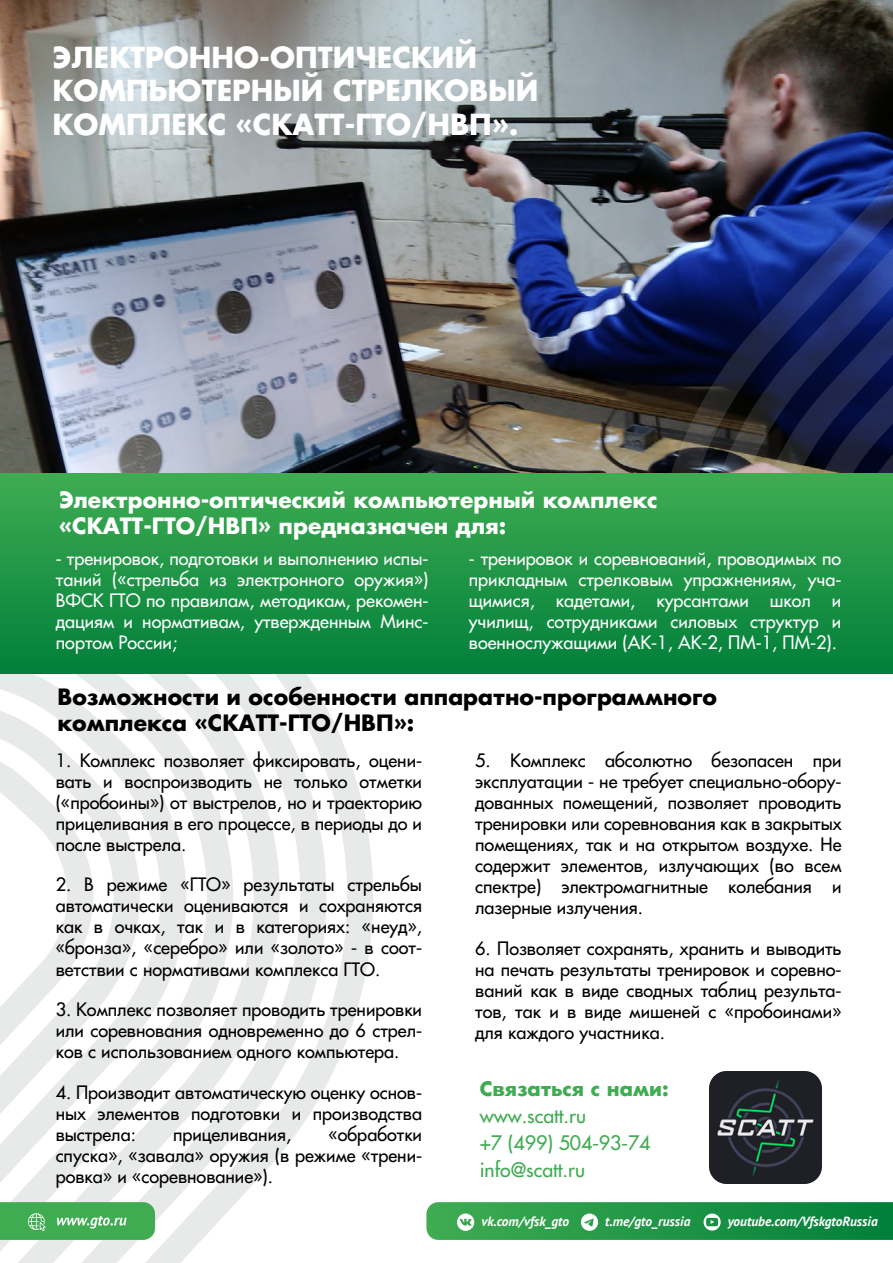
<style>
.page{position:relative;width:893px;height:1263px;background:#fff}
.page>*{position:absolute;margin:0;border:0;box-sizing:border-box;transform-origin:0 0}
.t1{font:700 28.2px/33.8px "Favorit C";color:#fff}
.t2{font:700 21.9px/25.3px "Favorit C";color:#fff}
.t3{font:700 21.9px/25.3px "Favorit C";color:#000}
.t4{font:19.5px/27px "Favorit C";color:#3fac52}
.t5{font:700 19.5px "Favorit C";color:#3fac52}
.t6{font:18px/21px "Favorit C";color:#000;text-align:justify}
.t7{font:18px/21px "Favorit C";color:#fff;text-align:justify}
.t8{font:italic 700 13.35px "PT Sans";color:#fff}
</style>
<div class="page">
<svg style="left:0;top:673px;width:377px;height:590px"></svg>
<svg style="left:0;top:1202px;width:155px;height:38px;background:#4eb25f"></svg>
<svg style="left:426px;top:1202px;width:467px;height:38px;background:#28994d"></svg>
<img style="left:0;top:0;width:651px;height:474px">
<img style="left:651px;top:0;width:242px;height:474px">
<div style="left:0;top:474px;width:893px;height:199px;background:linear-gradient(to bottom,#3fac52,#01803a)"></div>
<img style="left:709px;top:1072px;width:112px;height:112px">
<h1 class="t1" style="left:53px;top:39px;width:487px">ЭЛЕКТРОННО-ОПТИЧЕСКИЙ<br>КОМПЬЮТЕРНЫЙ СТРЕЛКОВЫЙ<br>КОМПЛЕКС «СКАТТ-ГТО/НВП».</h1>
<p class="t2" style="left:59px;top:487px;width:600px">Электронно-оптический компьютерный комплекс «СКАТТ-ГТО/НВП» предназначен для:</p>
<p class="t7" style="left:56px;top:548px;width:374px">- тренировок, подготовки и выполнению испы&shy;таний («стрельба из электронного оружия»)<br>ВФСК ГТО по правилам, методикам, рекомен&shy;дациям и нормативам, утвержденным Минс&shy;портом России;</p>
<p class="t7" style="left:469px;top:548px;width:374px">- тренировок и соревнований, проводимых по прикладным стрелковым упражнениям, уча&shy;щимися, кадетами, курсантами школ и училищ, сотрудниками силовых структур и военнослужащими (АК-1, АК-2, ПМ-1, ПМ-2).</p>
<p class="t3" style="left:58px;top:684px;width:661px">Возможности и особенности аппаратно-программного комплекса «СКАТТ-ГТО/НВП»:</p>
<p class="t6" style="left:56px;top:750px;width:368px">1. Комплекс позволяет фиксировать, оцени&shy;вать и воспроизводить не только отметки («пробоины») от выстрелов, но и траекторию прицеливания в его процессе, в периоды до и после выстрела.</p>
<p class="t6" style="left:56px;top:874px;width:368px">2. В режиме «ГТО» результаты стрельбы автоматически оцениваются и сохраняются как в очках, так и в категориях: «неуд», «бронза», «серебро» или «золото» - в соот&shy;ветствии с нормативами комплекса ГТО.</p>
<p class="t6" style="left:56px;top:999px;width:368px">3. Комплекс позволяет проводить тренировки или соревнования одновременно до 6 стрел&shy;ков с использованием одного компьютера.</p>
<p class="t6" style="left:56px;top:1081px;width:368px">4. Производит автоматическую оценку основ&shy;ных элементов подготовки и производства выстрела:</p>
<p class="t6" style="left:475px;top:750px;width:368px">5. Комплекс абсолютно безопасен при эксплуатации - не требует специально-обору&shy;дованных помещений, позволяет проводить тренировки или соревнования как в закрытых помещениях, так и на открытом воздухе. Не содержит элементов, излучающих (во всем спектре) электромагнитные колебания и лазерные излучения.</p>
<p class="t6" style="left:475px;top:937px;width:368px">6. Позволяет сохранять, хранить и выводить на печать результаты тренировок и соревно&shy;ваний как в виде сводных таблиц результа&shy;тов, так и в виде мишеней с «пробоинами» для каждого участника.</p>
<p class="t5" style="left:480px;top:1075px;width:191px">Связаться с нами:</p>
<p class="t4" style="left:480px;top:1102px;width:172px">www.scatt.ru<br>+7 (499) 504-93-74 info@scatt.ru</p>
<p class="t6" style="left:56px;top:1123px;width:368px;text-indent:273px">«обработки спуска», «завала» оружия (в режиме «трени&shy;ровка» и «соревнование»).</p>
<p class="t6" style="left:173px;top:1123px;width:120px">прицеливания,</p>
<p class="t8" style="left:481px;top:1212px;width:89px">vk.com/vfsk_gto</p>
<p class="t8" style="left:605px;top:1212px;width:87px">t.me/gto_russia</p>
<p class="t8" style="left:728px;top:1212px;width:152px">youtube.com/VfskgtoRussia</p>
</div>
